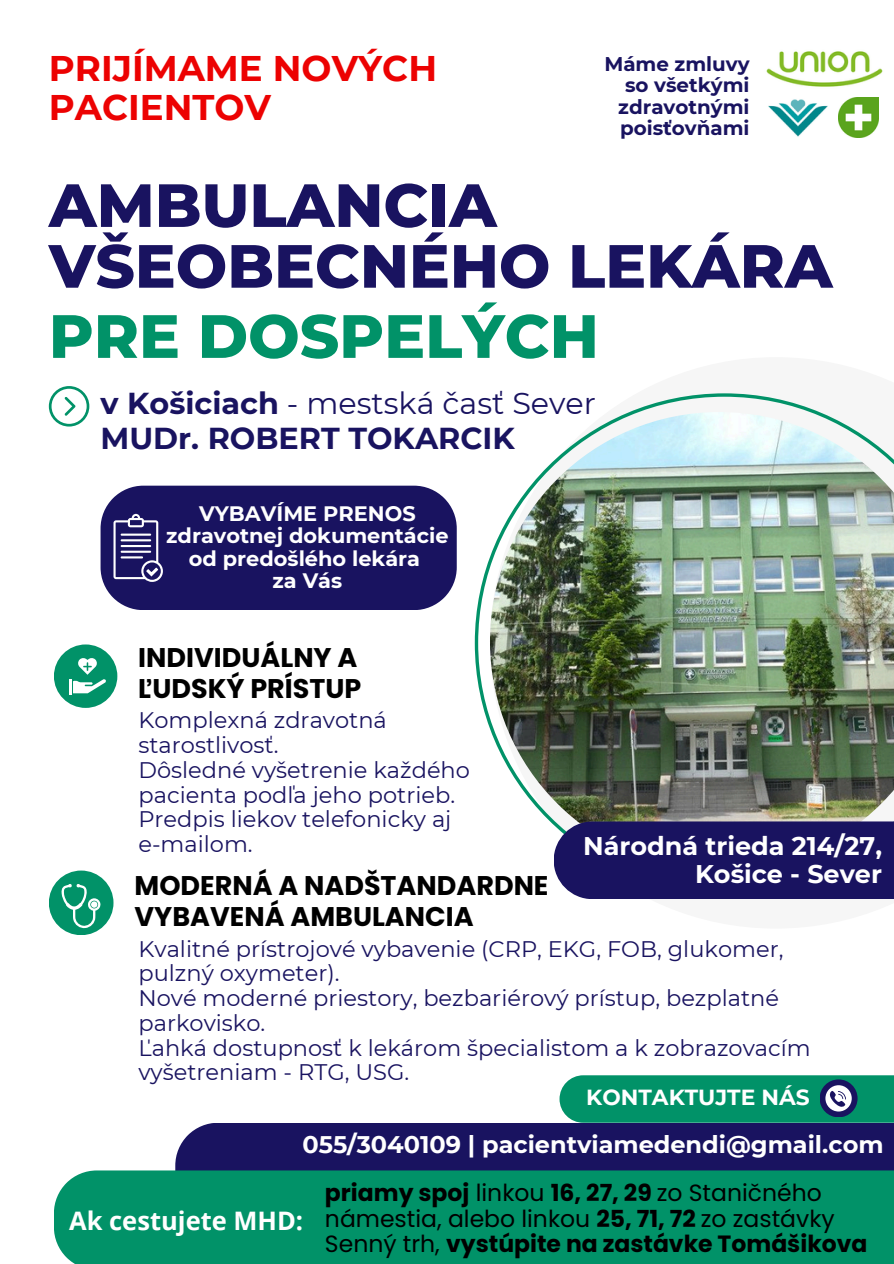
<style>
.page{position:relative;width:894px;height:1264px;background:#fff}
.page>*{position:absolute;margin:0;border:0;box-sizing:border-box;transform-origin:0 0}
.t1{font:800 60.9px/60.8px "Montserrat";color:#191360}
.t2{font:800 60.9px "Montserrat";color:#019268}
.t3{font:700 35.55px/39.3px "Montserrat";color:#ec0202}
.t4{font:700 30.15px/34.8px "Montserrat";color:#191360}
.t5{font:700 27px/30.3px "Poppins";color:#000}
.t6{font:700 25.5px/28.2px "Montserrat";color:#fff;text-align:right}
.t7{font:700 25.5px "Open Sans";color:#fff}
.t8{font:700 24px "Montserrat";color:#fff}
.t9{font:23.4px/26px "Poppins";color:#000}
.t10{font:22.5px/24.8px "Montserrat";color:#191360}
.t11{font:700 21.75px "Montserrat";color:#fff}
.t12{font:700 20.85px/22.5px "Montserrat";color:#fff;text-align:center}
.t13{font:700 19.8px/21.5px "Montserrat";color:#191360;text-align:center}
.s1{font-weight:400}
.s2{font-weight:700}
</style>
<div class="page">
<svg style="left:49px;top:386px;width:40px;height:40px"></svg>
<svg style="left:474px;top:393px;width:345px;height:336px"></svg>
<img style="left:490px;top:412px;width:403px;height:412px">
<div style="left:175px;top:1122px;width:718px;height:141px;background:#191360"></div>
<div style="left:553px;top:821px;width:340px;height:78px;background:#191360"></div>
<svg style="left:559px;top:1075px;width:334px;height:47px;background:#0e916f"></svg>
<div style="left:54px;top:644px;width:63px;height:64px;background:#019268;border-radius:50%"></div>
<div style="left:49px;top:870px;width:64px;height:65px;background:#019268;border-radius:50%"></div>
<svg style="left:69px;top:658px;width:37px;height:36px"></svg>
<svg style="left:61px;top:884px;width:40px;height:44px"></svg>
<img style="left:768px;top:99px;width:60px;height:38px">
<img style="left:838px;top:97px;width:40px;height:41px">
<img style="left:766px;top:51px;width:117px;height:36px">
<svg style="left:100px;top:485px;width:356px;height:125px;background:#262169"></svg>
<div style="left:54px;top:1170px;width:839px;height:93px;background:#019268"></div>
<p class="t3" style="left:49px;top:48px;width:390px">PRIJÍMAME NOVÝCH<br>PACIENTOV</p>
<p class="t13" style="left:604px;top:53px;width:147px">Máme zmluvy</p>
<p class="t13" style="left:618px;top:74px;width:133px">so všetkými zdravotnými poisťovňami</p>
<p class="t1" style="left:49px;top:175px;width:785px">AMBULANCIA<br>VŠEOBECNÉHO LEKÁRA</p>
<p class="t2" style="left:49px;top:299px;width:551px">PRE DOSPELÝCH</p>
<h1 class="t4" style="left:100px;top:386px;width:497px">v Košiciach <span class="s1">- mestská časť Sever<br></span>MUDr. ROBERT TOKARCIK</h1>
<p class="t12" style="left:166px;top:502px;width:284px">VYBAVÍME PRENOS zdravotnej dokumentácie od predošlého lekára<br>za Vás</p>
<p class="t5" style="left:138px;top:642px;width:224px">INDIVIDUÁLNY A<br>ĽUDSKÝ PRÍSTUP</p>
<h1 class="t10" style="left:138px;top:708px;width:250px">Komplexná zdravotná starostlivosť.</h1>
<p class="t10" style="left:138px;top:757px;width:333px">Dôsledné vyšetrenie každého pacienta podľa jeho potrieb.</p>
<h3 class="t10" style="left:138px;top:807px;width:314px">Predpis liekov telefonicky aj</h3>
<p class="t10" style="left:138px;top:831px;width:116px">e-mailom.</p>
<h4 class="t5" style="left:134px;top:870px;width:415px">MODERNÁ A NADŠTANDARDNE<br>VYBAVENÁ AMBULANCIA</h4>
<p class="t6" style="left:583px;top:831px;width:300px">Národná trieda 214/27,<br>Košice - Sever</p>
<h5 class="t10" style="left:138px;top:936px;width:646px">Kvalitné prístrojové vybavenie (CRP, EKG, FOB, glukomer, pulzný oxymeter).</h5>
<p class="t10" style="left:138px;top:985px;width:642px">Nové moderné priestory, bezbariérový prístup, bezplatné parkovisko.</p>
<h4 class="t10" style="left:138px;top:1035px;width:673px">Ľahká dostupnosť k lekárom špecialistom a k zobrazovacím vyšetreniam - RTG, USG.</h4>
<p class="t11" style="left:586px;top:1083px;width:225px">KONTAKTUJTE NÁS</p>
<p class="t8" style="left:302px;top:1129px;width:582px">055/3040109 | pacientviamedendi@gmail.com</p>
<p class="t7" style="left:69px;top:1202px;width:235px">Ak cestujete MHD:</p>
<p class="t9" style="left:325px;top:1179px;width:544px"><span class="s2">priamy spoj</span> linkou <span class="s2">16, 27, 29</span> zo Staničného námestia, alebo linkou <span class="s2">25, 71, 72</span> zo zastávky<br>Senný trh, <span class="s2">vystúpite na zastávke Tomášikova</span></p>
</div>
